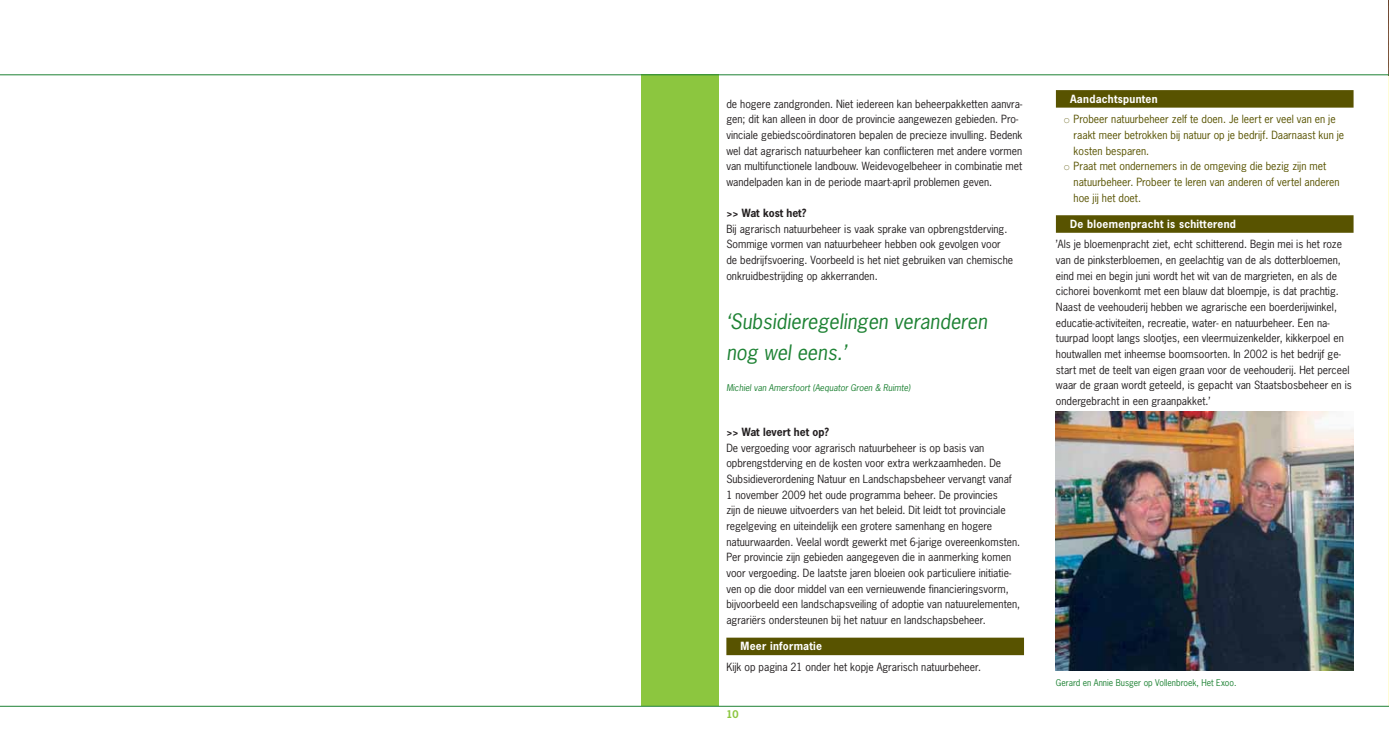
<style>
.page{position:relative;width:1389px;height:745px;background:#fff}
.page>*{position:absolute;margin:0;border:0;box-sizing:border-box;transform-origin:0 0}
.t1{font:italic 20px/31.2px "News Gothic";color:#1e8234}
.t2{font:10.62px/15.6px "News Gothic";color:#231f20}
.t3{font:10.62px/15.6px "News Gothic";color:#585300}
.t4{font:700 10.62px "News Gothic";letter-spacing:.025em;color:#fff}
.t5{font:700 10.62px "News Gothic";color:#231f20}
.t6{font:700 10px "News Gothic";color:#8cc63f}
.t7{font:italic 8.75px "News Gothic";color:#1e8234}
.t8{font:8.75px "News Gothic";color:#1e8234}
.s1{font-family:"Scala Sans OT";font-stretch:condensed}
</style>
<div class="page">
<img style="left:1388px;top:0;width:1px;height:75px">
<div style="left:641px;top:75px;width:78px;height:630px;background:#8cc63f"></div>
<div style="left:726px;top:637px;width:298px;height:17px;background:#585300"></div>
<div style="left:1056px;top:90px;width:298px;height:17px;background:#585300"></div>
<div style="left:1056px;top:215px;width:298px;height:17px;background:#585300"></div>
<hr style="left:0;top:705px;width:1389px;height:1px;background:#1e8234">
<img style="left:1056px;top:411px;width:298px;height:259px">
<hr style="left:0;top:74px;width:1389px;height:1px;background:#1e8234">
<p class="t2" style="left:726px;top:97px;width:298px">de hogere zandgronden. Niet iedereen kan beheerpakketten aanvra&shy;gen; dit kan alleen in door de provincie aangewezen gebieden. Pro&shy;vinciale gebiedscoördinatoren bepalen de precieze invulling. Bedenk wel dat agrarisch natuurbeheer kan conflicteren met andere vormen van multifunctionele landbouw. Weidevogelbeheer in combinatie met wandelpaden kan in de periode maart-april problemen geven.</p>
<p class="t5" style="left:726px;top:209px;width:82px">&gt;&gt; Wat kost het?</p>
<p class="t2" style="left:726px;top:222px;width:288px">Bij agrarisch natuurbeheer is vaak sprake van opbrengstderving.<br>Sommige vormen van natuurbeheer hebben ook gevolgen voor de bedrijfsvoering. Voorbeeld is het niet gebruiken van chemische onkruidbestrijding op akkerranden.</p>
<h1 class="t1" style="left:726px;top:307px;width:262px">‘Subsidieregelingen veranderen nog wel eens.’</h1>
<p class="t7" style="left:726px;top:384px;width:186px">Michiel van Amersfoort (Aequator Groen &amp; Ruimte)</p>
<p class="t5" style="left:726px;top:427px;width:104px">&gt;&gt; Wat levert het op?</p>
<p class="t2" style="left:726px;top:440px;width:295px">De vergoeding voor agrarisch natuurbeheer is op basis van opbrengstderving en de kosten voor extra werkzaamheden. De Subsidieverordening Natuur en Landschapsbeheer vervangt vanaf 1 november 2009 het oude programma beheer. De provincies<br>zijn de nieuwe uitvoerders van het beleid. Dit leidt tot provinciale regelgeving en uiteindelijk een grotere samenhang en hogere natuurwaarden. Veelal wordt gewerkt met 6-jarige overeenkomsten.<br>Per provincie zijn gebieden aangegeven die in aanmerking komen voor vergoeding. De laatste jaren bloeien ook particuliere initiatie&shy;ven op die door middel van een vernieuwende financieringsvorm, bijvoorbeeld een landschapsveiling of adoptie van natuurelementen, agrariërs ondersteunen bij het natuur en landschapsbeheer.</p>
<p class="t4" style="left:741px;top:641px;width:83px">Meer informatie</p>
<p class="t2" style="left:726px;top:659px;width:256px">Kijk op pagina 21 onder het kopje Agrarisch natuurbeheer.</p>
<p class="t6" style="left:726px;top:709px;width:14px">10</p>
<p class="t4" style="left:1070px;top:94px;width:89px">Aandachtspunten</p>
<p class="t3" style="left:1074px;top:112px;width:272px;text-indent:-11px"><span class="s1">○</span> Probeer natuurbeheer zelf te doen. Je leert er veel van en je raakt meer betrokken bij natuur op je bedrijf. Daarnaast kun je kosten besparen.</p>
<p class="t3" style="left:1074px;top:159px;width:267px;text-indent:-11px"><span class="s1">○</span> Praat met ondernemers in de omgeving die bezig zijn met natuurbeheer. Probeer te leren van anderen of vertel anderen hoe jij het doet.</p>
<p class="t4" style="left:1070px;top:219px;width:167px">De bloemenpracht is schitterend</p>
<p class="t2" style="left:1056px;top:237px;width:297px">’Als je bloemenpracht ziet, echt schitterend. Begin mei is het roze van de pinksterbloemen, en geelachtig van de als dotterbloemen, eind mei en begin juni wordt het wit van de margrieten, en als de cichorei bovenkomt met een blauw dat bloempje, is dat prachtig.<br>Naast de veehouderij hebben we agrarische een boerderijwinkel, educatie-activiteiten, recreatie, water- en natuurbeheer. Een na&shy;tuurpad loopt langs slootjes, een vleermuizenkelder, kikkerpoel en houtwallen met inheemse boomsoorten. In 2002 is het bedrijf ge&shy;start met de teelt van eigen graan voor de veehouderij. Het perceel waar de graan wordt geteeld, is gepacht van Staatsbosbeheer en is ondergebracht in een graanpakket.’</p>
<p class="t8" style="left:1056px;top:679px;width:182px">Gerard en Annie Busger op Vollenbroek, Het Exoo.</p>
</div>
